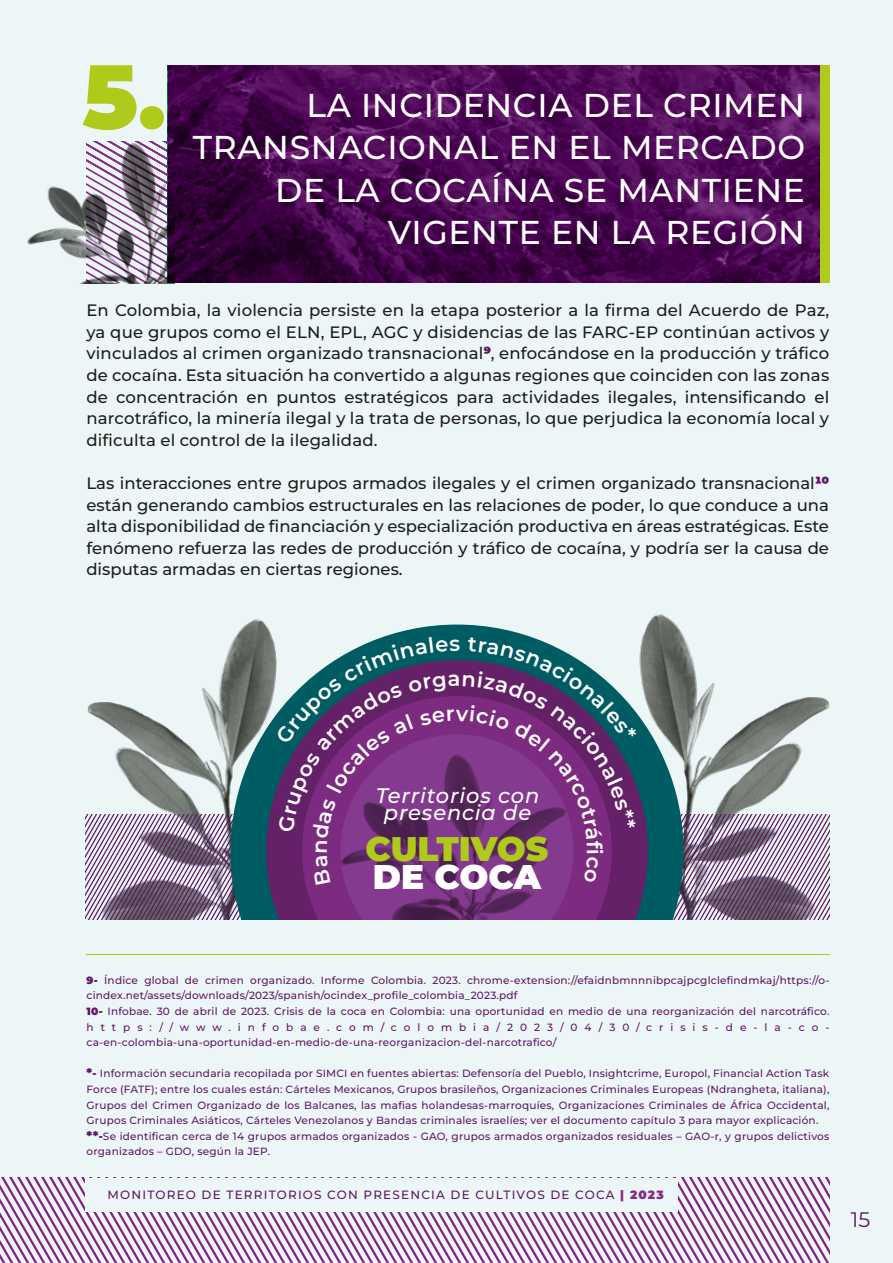
<style>
.page{position:relative;width:893px;height:1263px;background:#edf6f6}
.page>*{position:absolute;margin:0;border:0;box-sizing:border-box;transform-origin:0 0}
.t1{font:900 90.6px "Montserrat";color:#afca1a}
.t2{font:900 34.2px "Montserrat";color:#afca1a}
.t3{font:900 34.2px "Montserrat";letter-spacing:-.005em;color:#fff}
.t4{font:500 33px/42.6px "Montserrat";letter-spacing:.02em;color:#fff;text-align:right}
.t5{font:italic 500 21px/17.4px "Montserrat";letter-spacing:.04em;color:#fff;text-align:center}
.t6{font:21px "Montserrat";color:#5e1766}
.t7{font:500 16.5px/21.6px "Montserrat";color:#1d1d1b;text-align:justify}
.t8{font:500 12px "Montserrat";letter-spacing:.1em;color:#5e1766}
.t9{font:500 10.5px/15.6px "Montserrat";letter-spacing:.02em;color:#5e1766}
.s1{font-weight:900;color:#5e1766}
.s2{font-weight:900}
.s3{font-weight:900;font-size:12px}
.s4{font-weight:900;color:#852e88}
</style>
<div class="page">
<svg style="left:0;top:1178px;width:209px;height:85px"></svg>
<svg style="left:209px;top:1178px;width:620px;height:85px"></svg>
<div style="left:85px;top:1178px;width:592px;height:34px;background:#edf6f6"></div>
<img style="left:85px;top:619px;width:190px;height:301px">
<img style="left:638px;top:614px;width:192px;height:304px">
<svg style="left:212px;top:814px;width:30px;height:106px"></svg>
<svg style="left:86px;top:814px;width:126px;height:106px"></svg>
<svg style="left:672px;top:814px;width:157px;height:106px"></svg>
<div style="left:231px;top:624px;width:452px;height:453px;background:#005c63;border-radius:50%"></div>
<div style="left:86px;top:921px;width:743px;height:165px;background:#edf6f6"></div>
<hr style="left:87px;top:954px;width:743px;height:1px;background:#afca1a">
<svg style="left:168px;top:65px;width:653px;height:218px;background:#48084f"></svg>
<img style="left:27px;top:137px;width:148px;height:146px">
<div style="left:821px;top:65px;width:9px;height:218px;background:#afca1a"></div>
<svg style="left:275px;top:637px;width:363px;height:284px"></svg>
<h1 class="t1" style="left:82px;top:28px;width:85px">5.</h1>
<h3 class="t4" style="left:193px;top:82px;width:614px">LA INCIDENCIA DEL CRIMEN<br>TRANSNACIONAL EN EL MERCADO<br>DE LA COCAÍNA SE MANTIENE<br>VIGENTE EN LA REGIÓN</h3>
<p class="t7" style="left:86px;top:299px;width:744px">En Colombia, la violencia persiste en la etapa posterior a la firma del Acuerdo de Paz, ya que grupos como el ELN, EPL, AGC y disidencias de las FARC-EP continúan activos y vinculados al crimen organizado transnacional<span class="s1">⁹</span>, enfocándose en la producción y tráfico de cocaína. Esta situación ha convertido a algunas regiones que coinciden con las zonas de concentración en puntos estratégicos para actividades ilegales, intensificando el narcotráfico, la minería ilegal y la trata de personas, lo que perjudica la economía local y dificulta el control de la ilegalidad.</p>
<p class="t7" style="left:86px;top:472px;width:744px">Las interacciones entre grupos armados ilegales y el crimen organizado transnacional<span class="s1">¹⁰ </span>están generando cambios estructurales en las relaciones de poder, lo que conduce a una alta disponibilidad de financiación y especialización productiva en áreas estratégicas. Este fenómeno refuerza las redes de producción y tráfico de cocaína, y podría ser la causa de disputas armadas en ciertas regiones.</p>
<h3 class="t5" style="left:376px;top:786px;width:165px">Territorios con presencia de</h3>
<h2 class="t2" style="left:366px;top:823px;width:184px">CULTIVOS</h2>
<h2 class="t3" style="left:373px;top:852px;width:170px">DE COCA</h2>
<p class="t9" style="left:87px;top:972px;width:744px"><span class="s2">9-</span> Índice global de crimen organizado. Informe Colombia. 2023. chrome-extension://efaidnbmnnnibpcajpcglclefindmkaj/https://o&shy;cindex.net/assets/downloads/2023/spanish/ocindex_profile_colombia_2023.pdf<br><span class="s2">10-</span> Infobae. 30 de abril de 2023. Crisis de la coca en Colombia: una oportunidad en medio de una reorganización del narcotráfico. https://www.infobae.com/colombia/2023/04/30/crisis-de-la-co&shy;ca-en-colombia-una-oportunidad-en-medio-de-una-reorganizacion-del-narcotrafico/</p>
<p class="t9" style="left:87px;top:1065px;width:744px"><span class="s3">*</span><span class="s2">-</span> Información secundaria recopilada por SIMCI en fuentes abiertas: Defensoría del Pueblo, Insightcrime, Europol, Financial Action Task Force (FATF); entre los cuales están: Cárteles Mexicanos, Grupos brasileños, Organizaciones Criminales Europeas (Ndrangheta, italiana), Grupos del Crimen Organizado de los Balcanes, las mafias holandesas-marroquíes, Organizaciones Criminales de África Occidental, Grupos Criminales Asiáticos, Cárteles Venezolanos y Bandas criminales israelíes; ver el documento capítulo 3 para mayor explicación. <span class="s3">**</span><span class="s2">-</span>Se identifican cerca de 14 grupos armados organizados - GAO, grupos armados organizados residuales – GAO-r, y grupos delictivos organizados – GDO, según la JEP.</p>
<p class="t8" style="left:108px;top:1187px;width:558px">MONITOREO DE TERRITORIOS CON PRESENCIA DE CULTIVOS DE COCA <span class="s4">| 2023</span></p>
<h3 class="t6" style="left:851px;top:1205px;width:21px">15</h3>
</div>
